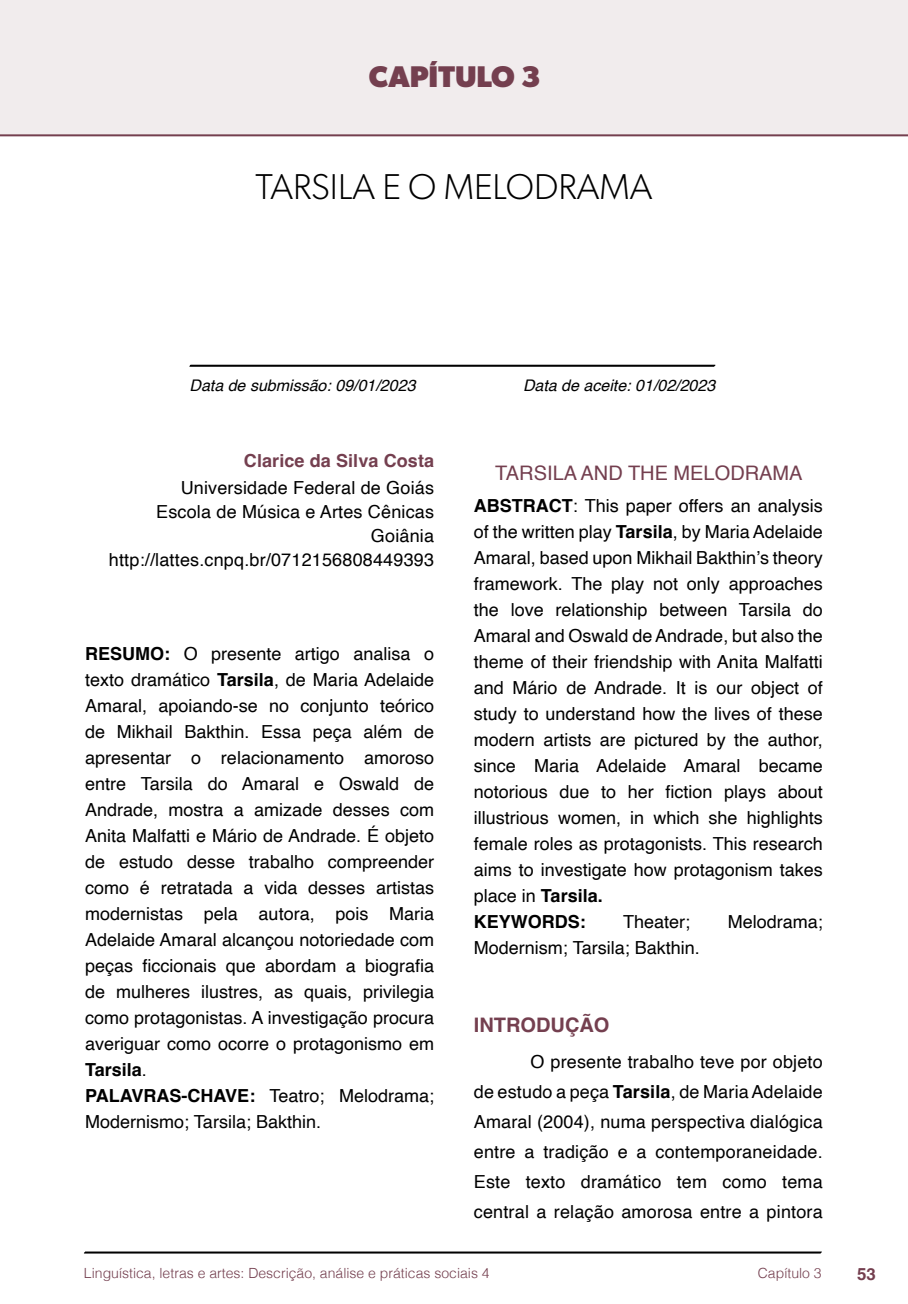
<style>
.page{position:relative;width:908px;height:1304px;background:#fff}
.page>*{position:absolute;margin:0;border:0;box-sizing:border-box;transform-origin:0 0}
.t1{font:300 36px "Gibson";color:#000}
.t2{font:700 30px "Gibson";color:#743f4f}
.t3{font:20px "Helvetica";color:#743f4f}
.t4{font:700 20px "Helvetica";color:#743f4f}
.t5{font:18px/26px "Helvetica";color:#000}
.t6{font:700 18px "Helvetica";letter-spacing:.005em;color:#743f4f}
.t7{font:700 16.8px "Helvetica";color:#743f4f}
.t8{font:italic 16px "Helvetica";color:#000}
.t9{font:300 14px "Helvetica";color:#743f4f}
.s1{font-weight:700}
</style>
<div class="page">
<svg style="left:84px;top:1251px;width:737px;height:3px;background:#515151"></svg>
<svg style="left:189px;top:364px;width:526px;height:3px;background:#4f4f4f"></svg>
<div style="left:0;top:0;width:907px;height:136px;background:#f1eced"></div>
<div style="left:44px;top:72px;width:68px;height:61px;background:#f1eced"></div>
<h2 class="t2" style="left:369px;top:58px;width:173px">CAPÍTULO 3</h2>
<h1 class="t1" style="left:255px;top:165px;width:398px">TARSILA E O MELODRAMA</h1>
<p class="t8" style="left:189px;top:373px;width:227px">Data de submissão: 09/01/2023</p>
<p class="t6" style="left:244px;top:450px;width:191px">Clarice da Silva Costa</p>
<p class="t5" style="left:109px;top:477px;width:326px;line-height:24px;text-align:right">Universidade Federal de Goiás<br>Escola de Música e Artes Cênicas<br>Goiânia http://lattes.cnpq.br/0712156808449393</p>
<p class="t5" style="left:85px;top:642px;width:350px"><span class="s1">RESUMO:</span> O presente artigo analisa o texto dramático <span class="s1">Tarsila</span>, de Maria Adelaide Amaral, apoiando-se no conjunto teórico de Mikhail Bakthin. Essa peça além de apresentar o relacionamento amoroso entre Tarsila do Amaral e Oswald de Andrade, mostra a amizade desses com Anita Malfatti e Mário de Andrade. É objeto de estudo desse trabalho compreender como é retratada a vida desses artistas modernistas pela autora, pois Maria Adelaide Amaral alcançou notoriedade com peças ficcionais que abordam a biografia de mulheres ilustres, as quais, privilegia como protagonistas. A investigação procura averiguar como ocorre o protagonismo em <span class="s1">Tarsila</span>.<br><span class="s1">PALAVRAS-CHAVE:</span> Teatro; Melodrama; Modernismo; Tarsila; Bakthin.</p>
<p class="t8" style="left:523px;top:373px;width:194px">Data de aceite: 01/02/2023</p>
<p class="t3" style="left:495px;top:458px;width:309px">TARSILA AND THE MELODRAMA</p>
<p class="t5" style="left:473px;top:493px;width:350px"><span class="s1">ABSTRACT</span>: This paper offers an analysis of the written play <span class="s1">Tarsila</span>, by Maria Adelaide Amaral, based upon Mikhail Bakthin’s theory framework. The play not only approaches the love relationship between Tarsila do Amaral and Oswald de Andrade, but also the theme of their friendship with Anita Malfatti and Mário de Andrade. It is our object of study to understand how the lives of these modern artists are pictured by the author, since Maria Adelaide Amaral became notorious due to her fiction plays about illustrious women, in which she highlights female roles as protagonists. This research aims to investigate how protagonism takes place in <span class="s1">Tarsila.<br>KEYWORDS:</span></p>
<p class="t5" style="left:623px;top:909px;width:69px">Theater;</p>
<p class="t5" style="left:727px;top:909px;width:97px">Melodrama;</p>
<p class="t5" style="left:473px;top:935px;width:227px">Modernism; Tarsila; Bakthin.</p>
<p class="t4" style="left:473px;top:1013px;width:137px">INTRODUÇÃO</p>
<p class="t5" style="left:473px;top:1047px;width:350px;line-height:30px;text-align:justify;text-indent:57px">O presente trabalho teve por objeto de estudo a peça <span class="s1">Tarsila</span>, de Maria Adelaide Amaral (2004), numa perspectiva dialógica entre a tradição e a contemporaneidade.<br>Este texto dramático tem como tema central a relação amorosa entre a pintora</p>
<p class="t9" style="left:84px;top:1261px;width:407px">Linguística, letras e artes: Descrição, análise e práticas sociais 4</p>
<p class="t9" style="left:757px;top:1261px;width:65px">Capítulo 3</p>
<p class="t7" style="left:856px;top:1264px;width:20px">53</p>
</div>
